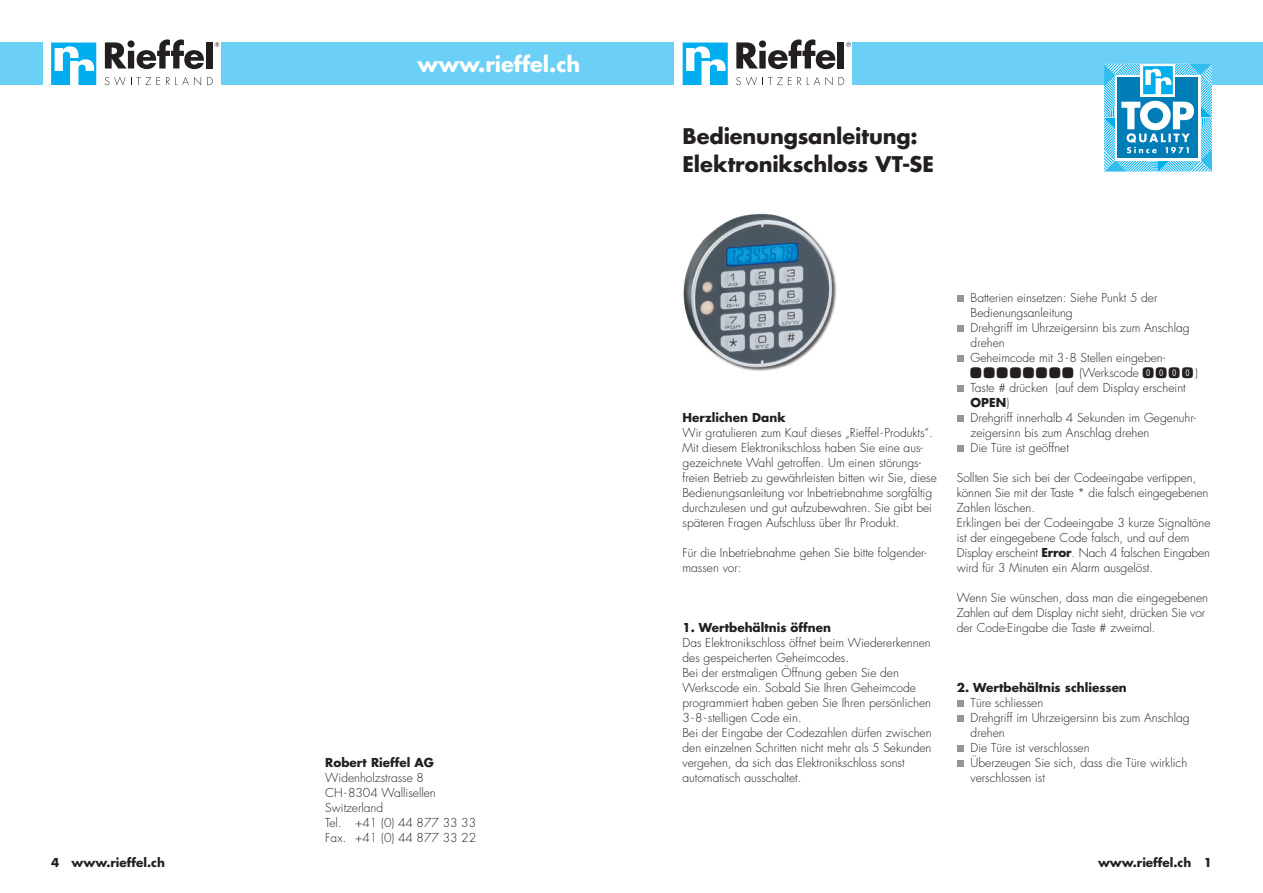
<style>
.page{position:relative;width:1263px;height:893px;background:#fff}
.page>*{position:absolute;margin:0;border:0;box-sizing:border-box;transform-origin:0 0}
._00_Seiten_Head_bold{font:700 21px "Futura";letter-spacing:-.005em;color:#231f20}
._02_Fliesstext_DE{font:700 21px "Futura";color:#fff}
._02_Fliesstext_DE-2{font:18px "Double Digits Super Square";letter-spacing:-.05em;color:#231f20}
._02_Fliesstext_DE-3{font:300 12px/15px "Futura";color:#231f20}
._02_Fliesstext_Heads{font:700 12px "Futura";color:#231f20}
._02_Fliesstext_DE-4{font:700 12px "Futura";color:#231f20}
.s1{font-weight:700}
.s2{font-family:"Futura";font-weight:300;font-size:12px}
</style>
<div class="page">
<svg style="left:957px;top:296px;width:6px;height:6px"></svg>
<svg style="left:957px;top:326px;width:6px;height:6px"></svg>
<svg style="left:957px;top:356px;width:6px;height:6px"></svg>
<svg style="left:957px;top:386px;width:6px;height:6px"></svg>
<svg style="left:957px;top:416px;width:6px;height:6px"></svg>
<svg style="left:957px;top:446px;width:6px;height:6px"></svg>
<svg style="left:957px;top:701px;width:6px;height:6px"></svg>
<svg style="left:957px;top:716px;width:6px;height:6px"></svg>
<svg style="left:957px;top:746px;width:6px;height:6px"></svg>
<svg style="left:957px;top:761px;width:6px;height:6px"></svg>
<svg style="left:683px;top:43px;width:45px;height:42px"></svg>
<svg style="left:736px;top:39px;width:99px;height:30px"></svg>
<div style="left:838px;top:42px;width:6px;height:27px;background:#231f20"></div>
<svg style="left:736px;top:77px;width:65px;height:8px"></svg>
<svg style="left:807px;top:77px;width:37px;height:8px"></svg>
<div style="left:589px;top:43px;width:85px;height:42px;background:#6bcff6"></div>
<div style="left:853px;top:43px;width:410px;height:42px;background:#6bcff6"></div>
<svg style="left:846px;top:42px;width:5px;height:5px"></svg>
<svg style="left:51px;top:43px;width:45px;height:42px"></svg>
<svg style="left:105px;top:39px;width:99px;height:30px"></svg>
<div style="left:206px;top:42px;width:7px;height:27px;background:#231f20"></div>
<svg style="left:105px;top:77px;width:55px;height:8px"></svg>
<svg style="left:166px;top:77px;width:35px;height:8px"></svg>
<svg style="left:207px;top:77px;width:6px;height:8px"></svg>
<div style="left:0;top:43px;width:43px;height:42px;background:#6bcff6"></div>
<div style="left:221px;top:43px;width:410px;height:42px;background:#6bcff6"></div>
<svg style="left:215px;top:42px;width:4px;height:5px"></svg>
<svg style="left:1104px;top:64px;width:108px;height:108px"></svg>
<div style="left:684px;top:214px;width:153px;height:158px;background:#231f20;opacity:.75"></div>
<img style="left:683px;top:213px;width:150px;height:156px">
<p class="_02_Fliesstext_DE" style="left:417px;top:50px;width:164px">www.rieffel.ch</p>
<p class="_02_Fliesstext_DE-4" style="left:325px;top:754px;width:110px">Robert Rieffel AG</p>
<p class="_02_Fliesstext_DE-3" style="left:325px;top:770px;width:100px">Widenholzstrasse 8</p>
<p class="_02_Fliesstext_DE-3" style="left:325px;top:785px;width:112px">CH-8304 Wallisellen</p>
<p class="_02_Fliesstext_DE-3" style="left:325px;top:800px;width:59px">Switzerland</p>
<p class="_02_Fliesstext_DE-3" style="left:325px;top:815px;width:152px">Tel. +41 (0) 44 877 33 33</p>
<p class="_02_Fliesstext_DE-3" style="left:325px;top:830px;width:152px">Fax. +41 (0) 44 877 33 22</p>
<p class="_00_Seiten_Head_bold" style="left:682px;top:122px;width:237px">Bedienungsanleitung:</p>
<p class="_00_Seiten_Head_bold" style="left:682px;top:149px;width:253px">Elektronikschloss VT-SE</p>
<p class="_02_Fliesstext_DE-3" style="left:682px;top:410px;width:256px"><span class="s1">Herzlichen Dank<br></span>Wir gratulieren zum Kauf dieses „Rieffel - -Produkts“.<br>Mit diesem Elektronikschloss haben Sie eine aus&shy;gezeichnete Wahl getroffen. Um einen störungs&shy;freien Betrieb zu gewährleisten bitten wir Sie, diese Bedienungsanleitung vor Inbetriebnahme sorgfältig durchzulesen und gut aufzubewahren. Sie gibt bei späteren Fragen Aufschluss über Ihr Produkt.</p>
<p class="_02_Fliesstext_DE-3" style="left:682px;top:545px;width:246px">Für die Inbetriebnahme gehen Sie bitte folgender&shy;massen vor:</p>
<p class="_02_Fliesstext_Heads" style="left:682px;top:619px;width:150px">1. Wertbehältnis öffnen</p>
<p class="_02_Fliesstext_DE-3" style="left:682px;top:635px;width:250px">Das Elektronikschloss öffnet beim Wiedererkennen des gespeicherten Geheimcodes.</p>
<p class="_02_Fliesstext_DE-3" style="left:682px;top:665px;width:250px">Bei der erstmaligen Öffnung geben Sie den Werkscode ein. Sobald Sie Ihren Geheimcode programmiert haben geben Sie Ihren persönlichen 3-8-stelligen Code ein.</p>
<p class="_02_Fliesstext_DE-3" style="left:682px;top:725px;width:251px">Bei der Eingabe der Codezahlen dürfen zwischen den einzelnen Schritten nicht mehr als 5 Sekunden vergehen, da sich das Elektronikschloss sonst automatisch ausschaltet.</p>
<p class="_02_Fliesstext_DE-3" style="left:971px;top:290px;width:188px">Batterien einsetzen: Siehe Punkt 5 der<br>Bedienungsanleitung</p>
<p class="_02_Fliesstext_DE-3" style="left:971px;top:320px;width:221px">Drehgriff im Uhrzeigersinn bis zum Anschlag drehen</p>
<p class="_02_Fliesstext_DE-3" style="left:971px;top:350px;width:196px">Geheimcode mit 3-8 Stellen eingeben-</p>
<p class="_02_Fliesstext_DE-2" style="left:971px;top:365px;width:229px">WWWWWWWW <span class="s2">(Werkscode</span> ====<span class="s2">)</span></p>
<p class="_02_Fliesstext_DE-3" style="left:971px;top:380px;width:217px">Taste # drücken (auf dem Display erscheint<br><span class="s1">OPEN</span>)</p>
<p class="_02_Fliesstext_DE-3" style="left:971px;top:410px;width:227px">Drehgriff innerhalb 4 Sekunden im Gegenuhr&shy;zeigersinn bis zum Anschlag drehen</p>
<p class="_02_Fliesstext_DE-3" style="left:971px;top:440px;width:100px">Die Türe ist geöffnet</p>
<p class="_02_Fliesstext_DE-3" style="left:957px;top:470px;width:253px">Sollten Sie sich bei der Codeeingabe vertippen, können Sie mit der Taste * die falsch eingegebenen<br>Zahlen löschen.</p>
<p class="_02_Fliesstext_DE-3" style="left:957px;top:515px;width:255px">Erklingen bei der Codeeingabe 3 kurze Signaltöne ist der eingegebene Code falsch, und auf dem Display erscheint <span class="s1">Error</span>. Nach 4 falschen Eingaben wird für 3 Minuten ein Alarm ausgelöst.</p>
<p class="_02_Fliesstext_DE-3" style="left:957px;top:590px;width:253px">Wenn Sie wünschen, dass man die eingegebenen<br>Zahlen auf dem Display nicht sieht, drücken Sie vor der Code-Eingabe die Taste # zweimal.</p>
<p class="_02_Fliesstext_Heads" style="left:957px;top:679px;width:172px">2. Wertbehältnis schliessen</p>
<p class="_02_Fliesstext_DE-3" style="left:971px;top:695px;width:74px">Türe schliessen</p>
<p class="_02_Fliesstext_DE-3" style="left:971px;top:710px;width:221px">Drehgriff im Uhrzeigersinn bis zum Anschlag drehen</p>
<p class="_02_Fliesstext_DE-3" style="left:971px;top:740px;width:120px">Die Türe ist verschlossen</p>
<p class="_02_Fliesstext_DE-3" style="left:971px;top:755px;width:218px">Überzeugen Sie sich, dass die Türe wirklich verschlossen ist</p>
<p class="_02_Fliesstext_DE-4" style="left:51px;top:855px;width:115px">4 www.rieffel.ch</p>
<p class="_02_Fliesstext_DE-4" style="left:1098px;top:855px;width:115px">www.rieffel.ch 1</p>
</div>
